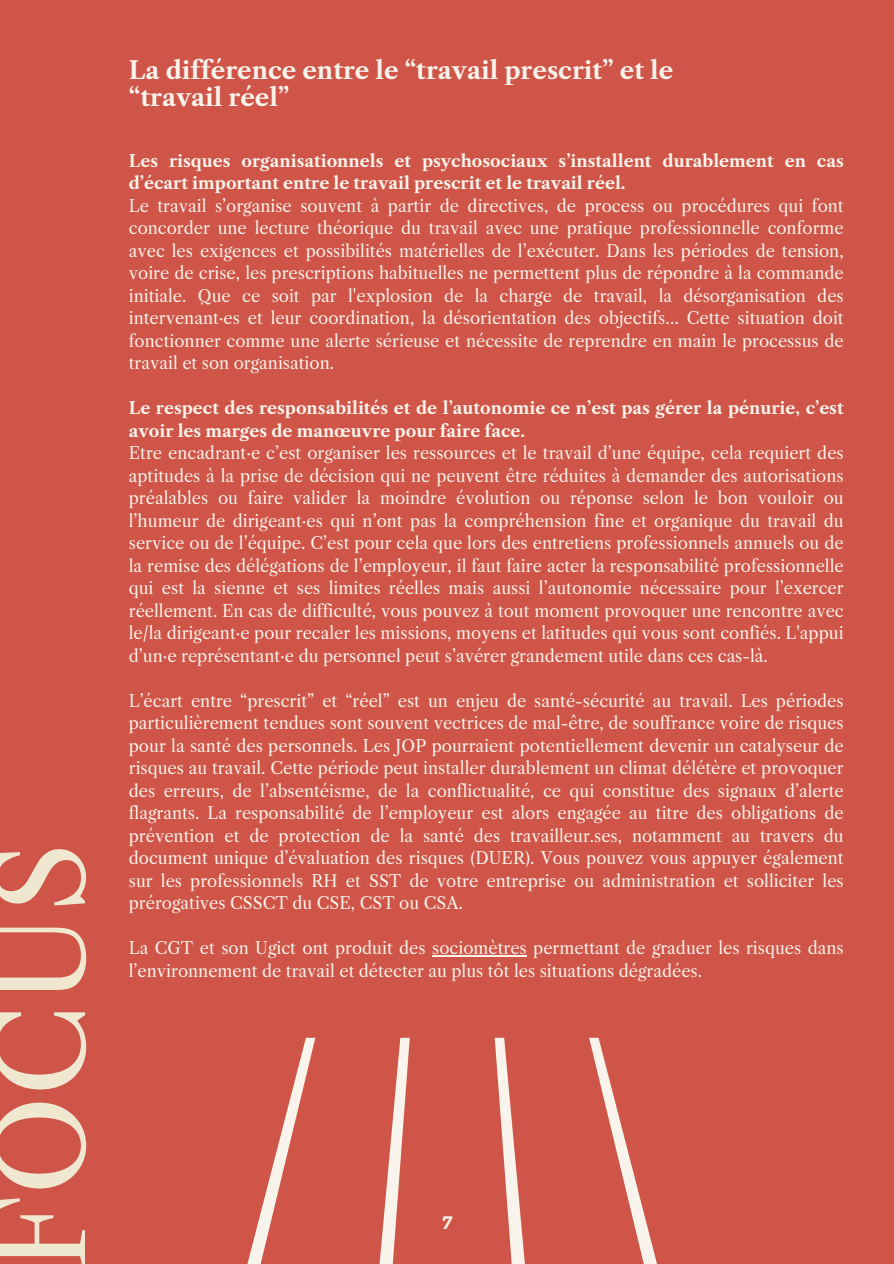
<style>
.page{position:relative;width:894px;height:1264px;background:#fff}
.page>*{position:absolute;margin:0;border:0;box-sizing:border-box;transform-origin:0 0}
.t1{font:118.2px "Libre Caslon Text";color:#efe7d0}
.t2{font:700 24px/27px "Libre Caslon Text";color:#f8f4ec}
.t3{font:italic 700 18px "IBM Plex Mono";color:#f8f4ec}
.t4{font:16.5px/22.5px "Libre Caslon Text";color:#f8f4ec;text-align:justify}
.t5{font:700 16.5px/22.5px "Libre Caslon Text";color:#f8f4ec}
</style>
<div class="page">
<div style="left:0;top:0;width:893px;height:1263px;background:#cf5548"></div>
<hr style="left:432px;top:955px;width:94px;height:1px;background:#f8f4ec">
<svg style="left:247px;top:1037px;width:410px;height:226px"></svg>
<p class="t1" style="left:-30px;top:1271px;width:431px;rotate:-90deg">FOCUS</p>
<p class="t2" style="left:129px;top:57px;width:545px">La différence entre le “travail prescrit” et le “travail réel”</p>
<p class="t5" style="left:129px;top:149px;width:716px">Les risques organisationnels et psychosociaux s’installent durablement en cas d’écart important entre le travail prescrit et le travail réel.</p>
<p class="t4" style="left:129px;top:194px;width:716px">Le travail s’organise souvent à partir de directives, de process ou procédures qui font concorder une lecture théorique du travail avec une pratique professionnelle conforme avec les exigences et possibilités matérielles de l’exécuter. Dans les périodes de tension, voire de crise, les prescriptions habituelles ne permettent plus de répondre à la commande initiale. Que ce soit par l'explosion de la charge de travail, la désorganisation des intervenant·es et leur coordination, la désorientation des objectifs… Cette situation doit fonctionner comme une alerte sérieuse et nécessite de reprendre en main le processus de travail et son organisation.</p>
<p class="t5" style="left:129px;top:397px;width:716px">Le respect des responsabilités et de l’autonomie ce n’est pas gérer la pénurie, c’est avoir les marges de manœuvre pour faire face.</p>
<p class="t4" style="left:129px;top:442px;width:716px">Etre encadrant·e c’est organiser les ressources et le travail d’une équipe, cela requiert des aptitudes à la prise de décision qui ne peuvent être réduites à demander des autorisations préalables ou faire valider la moindre évolution ou réponse selon le bon vouloir ou l’humeur de dirigeant·es qui n’ont pas la compréhension fine et organique du travail du service ou de l’équipe. C’est pour cela que lors des entretiens professionnels annuels ou de la remise des délégations de l’employeur, il faut faire acter la responsabilité professionnelle qui est la sienne et ses limites réelles mais aussi l’autonomie nécessaire pour l’exercer réellement. En cas de difficulté, vous pouvez à tout moment provoquer une rencontre avec le/la dirigeant·e pour recaler les missions, moyens et latitudes qui vous sont confiés. L'appui d’un·e représentant·e du personnel peut s’avérer grandement utile dans ces cas-là.</p>
<p class="t4" style="left:129px;top:689px;width:716px">L’écart entre “prescrit” et “réel” est un enjeu de santé-sécurité au travail. Les périodes particulièrement tendues sont souvent vectrices de mal-être, de souffrance voire de risques pour la santé des personnels. Les JOP pourraient potentiellement devenir un catalyseur de risques au travail. Cette période peut installer durablement un climat délétère et provoquer des erreurs, de l’absentéisme, de la conflictualité, ce qui constitue des signaux d’alerte flagrants. La responsabilité de l’employeur est alors engagée au titre des obligations de prévention et de protection de la santé des travailleur.ses, notamment au travers du document unique d’évaluation des risques (DUER). Vous pouvez vous appuyer également sur les professionnels RH et SST de votre entreprise ou administration et solliciter les prérogatives CSSCT du CSE, CST ou CSA.</p>
<h1 class="t4" style="left:129px;top:937px;width:716px">La CGT et son Ugict ont produit des sociomètres permettant de graduer les risques dans l’environnement de travail et détecter au plus tôt les situations dégradées.</h1>
<p class="t3" style="left:441px;top:1210px;width:12px">7</p>
</div>
